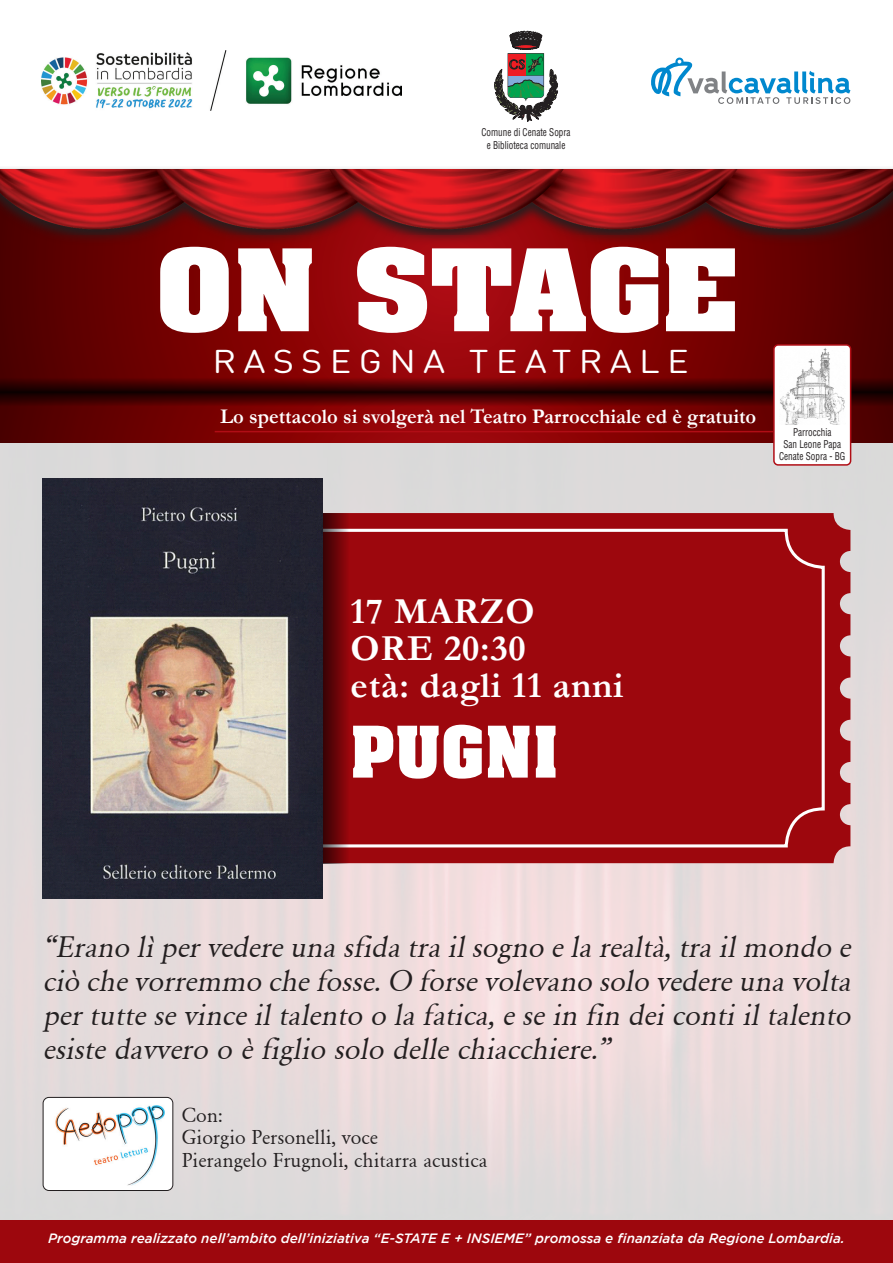
<style>
.page{position:relative;width:893px;height:1263px;background:#fff}
.page>*{position:absolute;margin:0;border:0;box-sizing:border-box;transform-origin:0 0}
.t1{font:700 96.6px "Aachen";color:#fff;scale:1.11 1}
.t2{font:700 60.6px "Aachen";letter-spacing:.02em;color:#fff}
.t3{font:700 36.9px "Garamond";letter-spacing:.02em;color:#fff}
.t4{font:32.55px "DIN Round Pro";letter-spacing:.2em;color:#fff;scale:1.11 1}
.t5{font:italic 30.75px/33.9px "Garamond";color:#231f20;text-align:justify}
.t6{font:700 21px "Garamond";color:#fff}
.t7{font:20.85px/23px "Garamond";color:#231f20}
.t8{font:italic 500 13.5px "Gotham";color:#fff}
.t9{font:condensed 10.5px "Helvetica LT Std";color:#231f20;scale:.87 1}
</style>
<div class="page">
<img style="left:0;top:442px;width:893px;height:778px">
<svg style="left:0;top:247px;width:893px;height:130px;background:#7d0204"></svg>
<svg style="left:0;top:406px;width:893px;height:36px;background:#7b0102"></svg>
<svg style="left:494px;top:31px;width:64px;height:91px"></svg>
<svg style="left:651px;top:58px;width:199px;height:46px"></svg>
<img style="left:41px;top:51px;width:360px;height:60px">
<div style="left:0;top:166px;width:893px;height:81px;background:#231f20;opacity:.75"></div>
<img style="left:0;top:169px;width:893px;height:66px">
<svg style="left:0;top:377px;width:893px;height:29px;background:#460001"></svg>
<div style="left:0;top:1220px;width:893px;height:43px;background:#9d070d"></div>
<div style="left:774px;top:345px;width:77px;height:120px;background:#fff;border-radius:4px"></div>
<div style="left:773px;top:344px;width:78px;height:122px;border:2px solid #b00d15;border-radius:4px"></div>
<img style="left:780px;top:348px;width:65px;height:76px">
<hr style="left:215px;top:431px;width:558px;height:1px;background:#b00d15">
<div style="left:348px;top:513px;width:502px;height:350px;background:#9d070d"></div>
<div style="left:208px;top:529px;width:617px;height:318px;border:3px solid #fff;border-radius:37px"></div>
<svg style="left:322px;top:513px;width:26px;height:350px;background:#60090d"></svg>
<img style="left:43px;top:478px;width:279px;height:420px">
<div style="left:43px;top:1097px;width:130px;height:93px;background:#fff;border-radius:6px"></div>
<img style="left:55px;top:1105px;width:109px;height:81px">
<div style="left:43px;top:1097px;width:130px;height:94px;border:1px solid #231f20;border-radius:6px"></div>
<p class="t9" style="left:482px;top:125px;width:104px">Comune di Cenate Sopra</p>
<p class="t9" style="left:487px;top:138px;width:92px">e Biblioteca comunale</p>
<p class="t1" style="left:156px;top:221px;width:525px">ON STAGE</p>
<p class="t4" style="left:213px;top:339px;width:431px">RASSEGNA TEATRALE</p>
<p class="t6" style="left:220px;top:402px;width:538px">Lo spettacolo si svolgerà nel Teatro Parrocchiale ed è gratuito</p>
<p class="t9" style="left:793px;top:426px;width:46px">Parrocchia</p>
<p class="t9" style="left:783px;top:438px;width:68px">San Leone Papa</p>
<p class="t9" style="left:779px;top:450px;width:78px">Cenate Sopra - BG</p>
<p class="t3" style="left:351px;top:586px;width:186px">17 MARZO</p>
<p class="t3" style="left:351px;top:623px;width:177px">ORE 20:30</p>
<p class="t3" style="left:351px;top:660px;width:275px">età: dagli 11 anni</p>
<p class="t2" style="left:351px;top:708px;width:209px">PUGNI</p>
<p class="t5" style="left:43px;top:929px;width:815px">“Erano lìpervedere una sfida tra ilsogno e la realtà,tra ilmondo e ciò che vorremmo che fosse.O forse volevano solo vedere una volta pertutte se vince iltalento o la fatica,e se in fin deicontiiltalento esiste davvero o è figlio solo delle chiacchiere.”</p>
<p class="t7" style="left:182px;top:1103px;width:307px">Con:<br>Giorgio Personelli, voce<br>Pierangelo Frugnoli, chitarra acustica</p>
<p class="t8" style="left:48px;top:1230px;width:798px">Programma realizzato nell’ambito dell’iniziativa “E-STATE E + INSIEME” promossa e finanziata da Regione Lombardia.</p>
</div>
